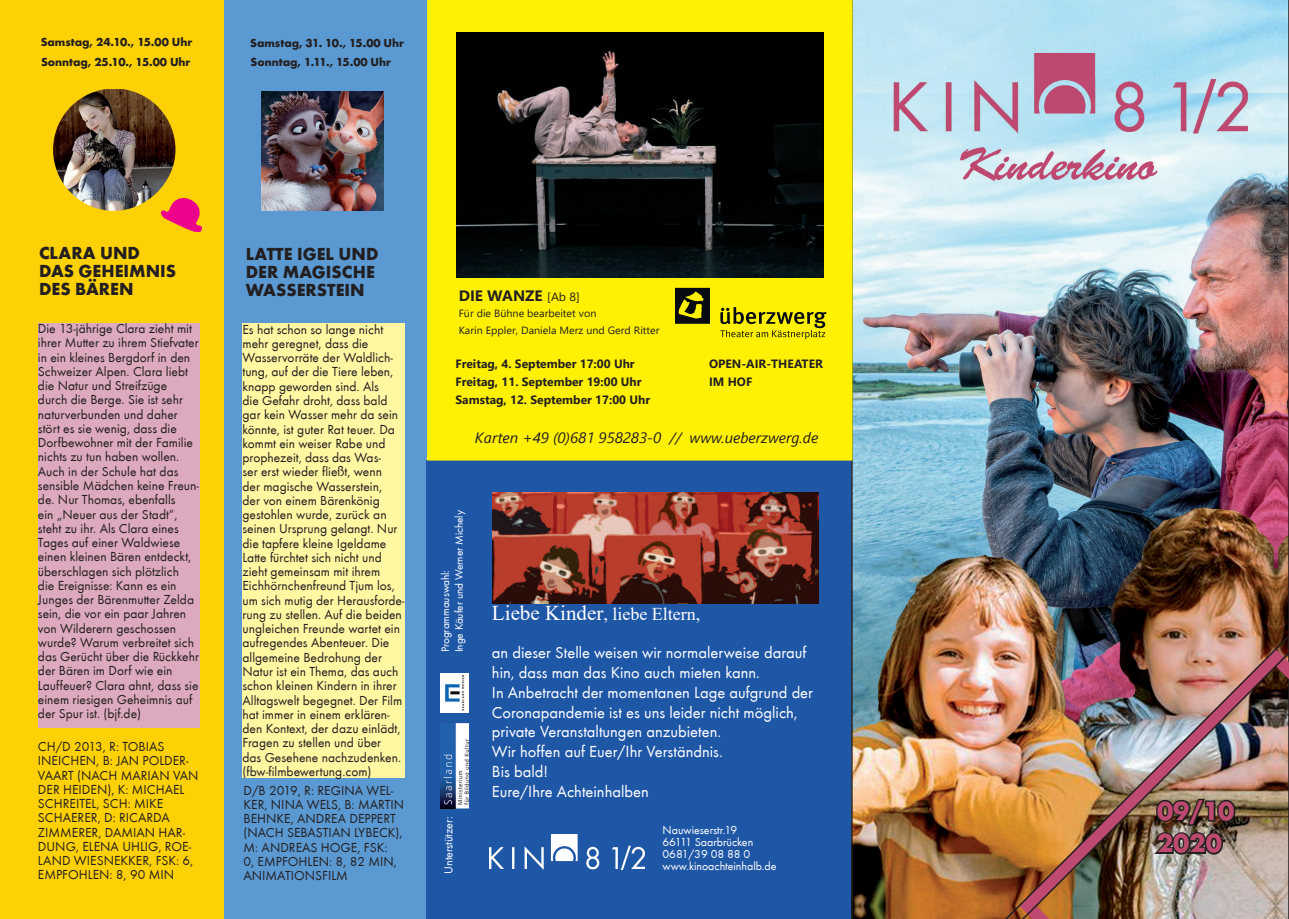
<style>
.page{position:relative;width:1289px;height:919px;background:#fff}
.page>*{position:absolute;margin:0;border:0;box-sizing:border-box;transform-origin:0 0}
.t1{font:700 27px/32.4px "Futura T";color:#be4a70}
.t2{font:700 18px/18px "Futura T";color:#231f20}
.t3{font:18px "Times New Roman";color:#fff}
.t4{font:16.5px/19.8px "Futura T";color:#fff}
.t5{font:italic 15px "Segoe UI";color:#231f20}
.t6{font:700 15px "Segoe UI";color:#231f20}
.t7{font:13.5px/14.2px "Futura T";color:#231f20}
.t8{font:700 12px "Segoe UI";color:#231f20}
.t9{font:700 12px/19.6px "Futura T";letter-spacing:-.005em;color:#231f20}
.t10{font:12px/12px "Futura T";letter-spacing:-.005em;color:#fff}
.t11{font:11.25px/13.5px "Futura T";letter-spacing:-.005em;color:#fff}
.t12{font:10.5px/16.5px "Segoe UI";color:#231f20}
.s1{font-weight:400;font-size:12px}
.s2{font-size:21px}
</style>
<div class="page">
<div style="left:425px;top:905px;width:425px;height:13px;background:#1f57a7"></div>
<div style="left:425px;top:459px;width:425px;height:446px;background:#1f57a7"></div>
<div style="left:13px;top:0;width:412px;height:13px;background:#5b99d2"></div>
<div style="left:13px;top:905px;width:412px;height:13px;background:#5b99d2"></div>
<div style="left:13px;top:13px;width:412px;height:892px;background:#5b99d2"></div>
<div style="left:0;top:13px;width:13px;height:892px;background:#fed105"></div>
<div style="left:13px;top:0;width:210px;height:13px;background:#fed105"></div>
<div style="left:13px;top:905px;width:210px;height:13px;background:#fed105"></div>
<div style="left:0;top:0;width:13px;height:13px;background:#fed105"></div>
<div style="left:0;top:905px;width:13px;height:13px;background:#fed105"></div>
<div style="left:13px;top:13px;width:210px;height:892px;background:#fed105"></div>
<img style="left:441px;top:723px;width:27px;height:85px">
<img style="left:441px;top:673px;width:27px;height:39px">
<img style="left:490px;top:834px;width:154px;height:35px">
<img style="left:161px;top:198px;width:40px;height:33px">
<img style="left:492px;top:492px;width:327px;height:111px">
<img style="left:851px;top:0;width:437px;height:918px">
<div style="left:38px;top:323px;width:162px;height:404px;background:#dca9be"></div>
<img style="left:53px;top:89px;width:122px;height:122px">
<img style="left:997px;top:631px;width:291px;height:287px">
<img style="left:261px;top:91px;width:122px;height:119px">
<div style="left:242px;top:323px;width:163px;height:455px;background:#fff7a2"></div>
<div style="left:427px;top:0;width:425px;height:13px;background:#fff101"></div>
<div style="left:427px;top:13px;width:425px;height:447px;background:#fff101"></div>
<svg style="left:675px;top:288px;width:35px;height:36px"></svg>
<svg style="left:720px;top:307px;width:106px;height:32px"></svg>
<img style="left:456px;top:33px;width:367px;height:244px">
<p class="t9" style="left:41px;top:32px;width:153px">Samstag, 24.10., 15.00 Uhr<br>Sonntag, 25.10., 15.00 Uhr</p>
<p class="t9" style="left:250px;top:33px;width:155px">Samstag, 31. 10., 15.00 Uhr<br>Sonntag, 1.11., 15.00 Uhr</p>
<h2 class="t2" style="left:39px;top:244px;width:139px">CLARA UND<br>DAS GEHEIMNIS<br>DES BÄREN</h2>
<p class="t7" style="left:38px;top:321px;width:163px">Die 13-jährige Clara zieht mit ihrer Mutter zu ihrem Stiefvater in ein kleines Bergdorf in den<br>Schweizer Alpen. Clara liebt die Natur und Streifzüge durch die Berge. Sie ist sehr naturverbunden und daher stört es sie wenig, dass die<br>Dorfbewohner mit der Familie nichts zu tun haben wollen.<br>Auch in der Schule hat das sensible Mädchen keine Freun&shy;de. Nur Thomas, ebenfalls<br>ein „Neuer aus der Stadt“, steht zu ihr. Als Clara eines<br>Tages auf einer Waldwiese einen kleinen Bären entdeckt, überschlagen sich plötzlich<br>die Ereignisse: Kann es ein<br>Junges der Bärenmutter Zelda sein, die vor ein paar Jahren von Wilderern geschossen wurde? Warum verbreitet sich das Gerücht über die Rückkehr der Bären im Dorf wie ein<br>Lauffeuer? Clara ahnt, dass sie einem riesigen Geheimnis auf der Spur ist. (bjf.de)</p>
<p class="t7" style="left:38px;top:739px;width:152px">CH/D 2013, R: Tobias<br>In eichen, B: Jan Polder&shy;vaart</p>
<p class="t7" style="left:77px;top:768px;width:64px">(nach Marian</p>
<p class="t7" style="left:38px;top:768px;width:152px;text-indent:135px">van der H eiden), K: Michael<br>Schreitel, Sch: Mike<br>Schaerer, D: Ricarda<br>Zimm</p>
<p class="t7" style="left:72px;top:825px;width:51px">erer, Damian</p>
<p class="t7" style="left:158px;top:825px;width:28px">Har -</p>
<p class="t7" style="left:38px;top:839px;width:11px">dung</p>
<p class="t7" style="left:76px;top:839px;width:117px">, Elena Uhlig, Roe-</p>
<p class="t7" style="left:38px;top:853px;width:9px">land</p>
<p class="t7" style="left:74px;top:853px;width:121px">Wi esn ekker, FSK: 6,</p>
<p class="t7" style="left:38px;top:867px;width:9px">Empfo</p>
<p class="t7" style="left:79px;top:867px;width:89px">hlen: 8, 90 Min</p>
<h2 class="t2" style="left:246px;top:245px;width:134px">LATTE IGEL UND<br>DER MAGISCHE<br>WASSERSTEIN</h2>
<p class="t7" style="left:242px;top:322px;width:164px">Es hat schon so lange nicht mehr geregnet, dass die<br>Wasservorräte der Waldlich&shy;tung, auf der die Tiere leben, knapp geworden sind. Als<br>die Gefahr droht, dass bald gar kein Wasser mehr da sein könnte, ist guter Rat teuer. Da kommt ein weiser Rabe und prophezeit, dass das Was-<br>ser erst wieder fließt, wenn<br>der magische Wasserstein,<br>der von einem Bärenkönig gestohlen wurde, zurück an seinen Ursprung gelangt. Nur die tapfere kleine Igeldame<br>Latte fürchtet sich nicht und zieht gemeinsam mit ihrem<br>Eichhörnchenfreund Tjum los, um sich mutig der Herausforde&shy;rung zu stellen. Auf die beiden ungleichen Freunde wartet ein aufregendes Abenteuer. Die allgemeine Bedrohung der<br>Natur ist ein Thema, das auch schon kleinen Kindern in ihrer<br>Alltagswelt begegnet. Der Film hat immer in einem erklären&shy;den Kontext, der dazu einlädt,<br>Fragen zu stellen und über<br>das Gesehene nachzudenken. (fbw-filmbewertung.com)</p>
<p class="t7" style="left:243px;top:783px;width:97px">D/B 2019, R: Regina</p>
<p class="t7" style="left:366px;top:783px;width:28px">Wel-</p>
<p class="t7" style="left:243px;top:797px;width:46px">ker, Nina</p>
<p class="t7" style="left:243px;top:797px;width:134px;text-indent:63px">Wels, B: Martin<br>Behnke, Andr</p>
<p class="t7" style="left:331px;top:811px;width:59px">ea Deppert</p>
<p class="t7" style="left:243px;top:825px;width:65px">(nach Sebastian</p>
<p class="t7" style="left:354px;top:825px;width:50px">Lybeck),</p>
<p class="t7" style="left:243px;top:840px;width:36px">M: Andr</p>
<p class="t7" style="left:296px;top:840px;width:36px">eas Hog</p>
<p class="t7" style="left:351px;top:840px;width:38px">e, FSK:</p>
<p class="t7" style="left:243px;top:854px;width:23px">0, Empfo</p>
<p class="t7" style="left:298px;top:854px;width:100px">hlen: 8, 82 Min,</p>
<p class="t7" style="left:243px;top:868px;width:17px">Animationsfilm</p>
<p class="t6" style="left:458px;top:281px;width:123px">DIE WANZE <span class="s1">[Ab 8]</span></p>
<p class="t12" style="left:458px;top:304px;width:202px">Für die Bühne bearbeitet von<br>Karin Eppler, Daniela Merz und Gerd Ritter</p>
<p class="t8" style="left:455px;top:352px;width:181px">Freitag, 4. September 17:00 Uhr</p>
<p class="t8" style="left:709px;top:352px;width:115px">OPEN-AIR-THEATER</p>
<p class="t8" style="left:455px;top:370px;width:187px">Freitag, 11. September 19:00 Uhr</p>
<p class="t8" style="left:709px;top:370px;width:45px">IM HOF</p>
<p class="t8" style="left:455px;top:388px;width:196px">Samstag, 12. September 17:00 Uhr</p>
<p class="t5" style="left:475px;top:424px;width:345px">Karten +49 (0)681 958283-0 // www.ueberzwerg.de</p>
<p class="t11" style="left:439px;top:652px;width:144px;rotate:-90deg">Programmauswahl:<br>Inge Käufer und Werner Michely</p>
<h2 class="t3" style="left:492px;top:601px;width:210px"><span class="s2">Liebe Kinder</span>, liebe Eltern,</h2>
<p class="t4" style="left:492px;top:642px;width:322px">an dieser Stelle weisen wir normalerweise darauf hin, dass man das Kino auch mieten kann.<br>In Anbetracht der momentanen Lage aufgrund der Coronapandemie ist es uns leider nicht möglich, private Veranstaltungen anzubieten.<br>Wir hoffen auf Euer/Ihr Verständnis.<br>Bis bald!<br>Eure/Ihre Achteinhalben</p>
<p class="t10" style="left:442px;top:873px;width:59px;rotate:-90deg">Unterstützer:</p>
<p class="t10" style="left:662px;top:824px;width:116px">Nauwieserstr.19<br>66111 Saarbrücken<br>0681/39 08 88 0 www.kinoachteinhalb.de</p>
<h1 class="t1" style="left:1157px;top:794px;width:79px">09/10<br>2020</h1>
</div>
